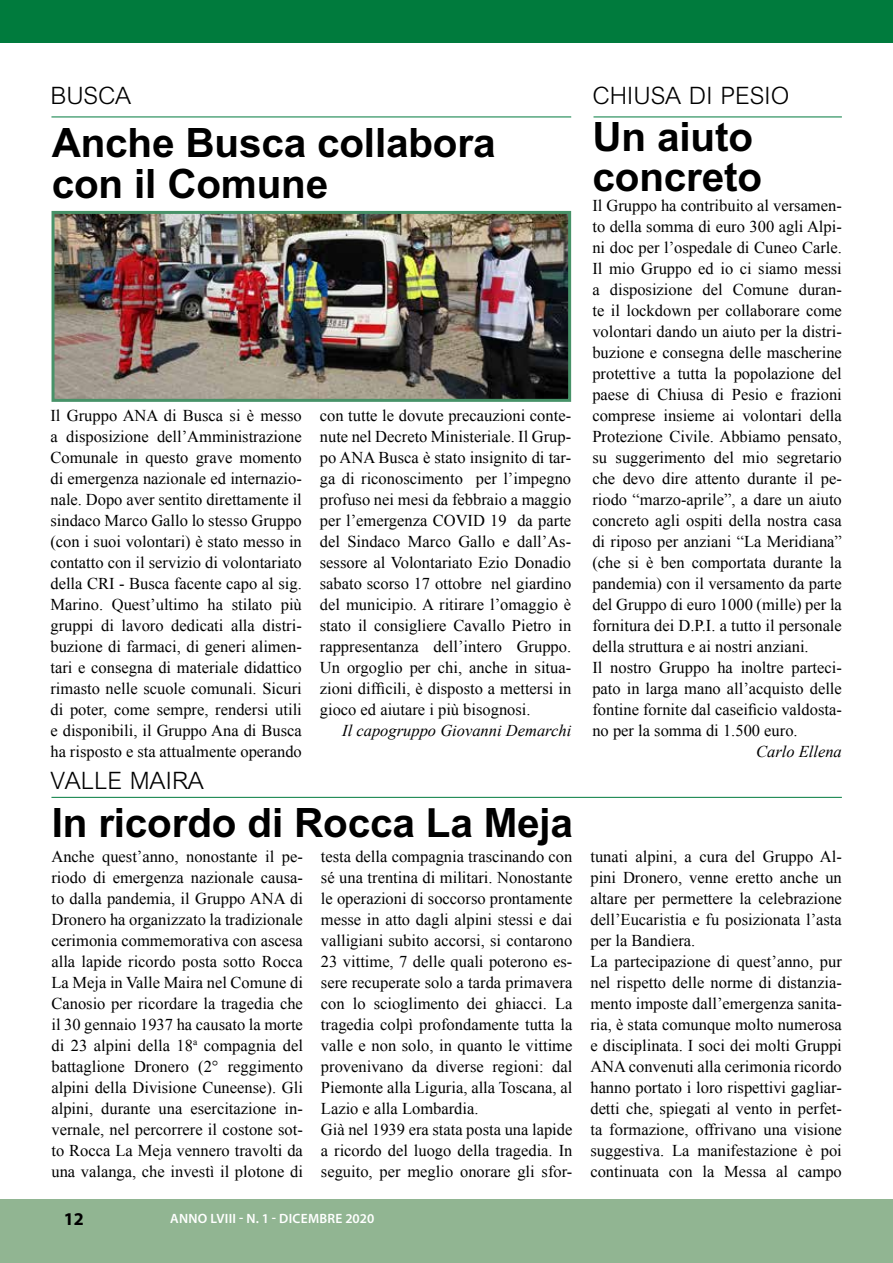
<style>
.page{position:relative;width:893px;height:1263px;background:#fff}
.page>*{position:absolute;margin:0;border:0;box-sizing:border-box;transform-origin:0 0}
.t1{font:700 40.5px/40.5px "M Arial";letter-spacing:-.005em;color:#000}
.t2{font:300 24px "M Arial";letter-spacing:-.005em;color:#000}
.t3{font:700 18px "Myriad Pro";color:#000}
.t4{font:16.5px/21px "Times New Roman";color:#000;text-align:justify}
.t5{font:italic 16.5px "Times New Roman";color:#000}
.t6{font:600 13.5px "Myriad Pro";letter-spacing:.02em;color:#fff}
</style>
<div class="page">
<hr style="left:51px;top:117px;width:520px;height:1px;background:#007b3d">
<hr style="left:51px;top:797px;width:791px;height:1px;background:#007b3d">
<hr style="left:593px;top:117px;width:249px;height:1px;background:#007b3d">
<img style="left:56px;top:215px;width:511px;height:183px">
<div style="left:52px;top:211px;width:519px;height:191px;border:3px solid #479268"></div>
<div style="left:0;top:1199px;width:893px;height:64px;background:#91b592"></div>
<div style="left:0;top:0;width:893px;height:43px;background:#007b3d"></div>
<h2 class="t2" style="left:50px;top:82px;width:82px">BUSCA</h2>
<h1 class="t1" style="left:52px;top:122px;width:445px">Anche Busca collabora con il Comune</h1>
<p class="t4" style="left:50px;top:404px;width:253px">Il Gruppo ANA di Busca si è messo a disposizione dell’Amministrazione Comunale in questo grave momento di emergenza nazionale ed internazio&shy;nale. Dopo aver sentito direttamente il sindaco Marco Gallo lo stesso Gruppo (con i suoi volontari) è stato messo in contatto con il servizio di volontariato della CRI - Busca facente capo al sig.<br>Marino. Quest’ultimo ha stilato più gruppi di lavoro dedicati alla distri&shy;buzione di farmaci, di generi alimen&shy;tari e consegna di materiale didattico rimasto nelle scuole comunali. Sicuri di poter, come sempre, rendersi utili e disponibili, il Gruppo Ana di Busca ha risposto e sta attualmente operando</p>
<p class="t4" style="left:320px;top:404px;width:253px">con tutte le dovute precauzioni conte&shy;nute nel Decreto Ministeriale. Il Grup&shy;po ANA Busca è stato insignito di tar&shy;ga di riconoscimento per l’impegno profuso nei mesi da febbraio a maggio per l’emergenza COVID 19 da parte del Sindaco Marco Gallo e dall’As&shy;sessore al Volontariato Ezio Donadio sabato scorso 17 ottobre nel giardino del municipio. A ritirare l’omaggio è stato il consigliere Cavallo Pietro in rappresentanza dell’intero Gruppo.<br>Un orgoglio per chi, anche in situa&shy;zioni difficili, è disposto a mettersi in gioco ed aiutare i più bisognosi.</p>
<p class="t5" style="left:342px;top:719px;width:230px">Il capogruppo Giovanni Demarchi</p>
<h2 class="t2" style="left:50px;top:767px;width:155px">VALLE MAIRA</h2>
<h1 class="t1" style="left:52px;top:802px;width:523px">In ricordo di Rocca La Meja</h1>
<h2 class="t2" style="left:592px;top:82px;width:198px">CHIUSA DI PESIO</h2>
<h1 class="t1" style="left:592px;top:116px;width:171px">Un aiuto concreto</h1>
<p class="t4" style="left:592px;top:194px;width:251px;text-align:left">Il Gruppo ha contribuito al versamen&shy;to della somma di euro 300 agli Alpi&shy;ni doc per l’ospedale di Cuneo Carle.<br>Il mio Gruppo ed io ci siamo messi a disposizione del Comune duran&shy;te il lockdown per collaborare come volontari dando un aiuto per la distri&shy;buzione e consegna delle mascherine protettive a tutta la popolazione del paese di Chiusa di Pesio e frazioni comprese insieme ai volontari della Protezione Civile. Abbiamo pensato, su suggerimento del mio segretario che devo dire attento durante il pe&shy;riodo “marzo-aprile”, a dare un aiuto concreto agli ospiti della nostra casa di riposo per anziani “La Meridiana” (che si è ben comportata durante la pandemia) con il versamento da parte del Gruppo di euro 1000 (mille) per la fornitura dei D.P.I. a tutto il personale della struttura e ai nostri anziani.<br>Il nostro Gruppo ha inoltre parteci&shy;pato in larga mano all’acquisto delle fontine fornite dal caseificio valdosta&shy;no per la somma di 1.500 euro.</p>
<p class="t5" style="left:756px;top:740px;width:87px">Carlo Ellena</p>
<p class="t4" style="left:51px;top:845px;width:253px">Anche quest’anno, nonostante il pe&shy;riodo di emergenza nazionale causa&shy;to dalla pandemia, il Gruppo ANA di Dronero ha organizzato la tradizionale cerimonia commemorativa con ascesa alla lapide ricordo posta sotto Rocca La Meja in Valle Maira nel Comune di Canosio per ricordare la tragedia che il 30 gennaio 1937 ha causato la morte di 23 alpini della 18<sup>a</sup> compagnia del battaglione Dronero (2° reggimento alpini della Divisione Cuneense). Gli alpini, durante una esercitazione in&shy;vernale, nel percorrere il costone sot&shy;to Rocca La Meja vennero travolti da una valanga, che investì il plotone di</p>
<p class="t4" style="left:321px;top:845px;width:253px;text-align:left">testa della compagnia trascinando con sé una trentina di militari. Nonostante le operazioni di soccorso prontamente messe in atto dagli alpini stessi e dai valligiani subito accorsi, si contarono 23 vittime, 7 delle quali poterono es&shy;sere recuperate solo a tarda primavera con lo scioglimento dei ghiacci. La tragedia colpì profondamente tutta la valle e non solo, in quanto le vittime provenivano da diverse regioni: dal Piemonte alla Liguria, alla Toscana, al Lazio e alla Lombardia.<br>Già nel 1939 era stata posta una lapide a ricordo del luogo della tragedia. In seguito, per meglio onorare gli sfor-</p>
<p class="t4" style="left:590px;top:845px;width:253px;text-align:left">tunati alpini, a cura del Gruppo Al&shy;pini Dronero, venne eretto anche un altare per permettere la celebrazione dell’Eucaristia e fu posizionata l’asta per la Bandiera.<br>La partecipazione di quest’anno, pur nel rispetto delle norme di distanzia&shy;mento imposte dall’emergenza sanita&shy;ria, è stata comunque molto numerosa e disciplinata. I soci dei molti Gruppi ANA convenuti alla cerimonia ricordo hanno portato i loro rispettivi gagliar&shy;detti che, spiegati al vento in perfet&shy;ta formazione, offrivano una visione suggestiva. La manifestazione è poi continuata con la Messa al campo</p>
<p class="t3" style="left:64px;top:1207px;width:21px">12</p>
<p class="t6" style="left:170px;top:1210px;width:206px">ANNO LVIII - N. 1 - DICEMBRE 2020</p>
</div>
